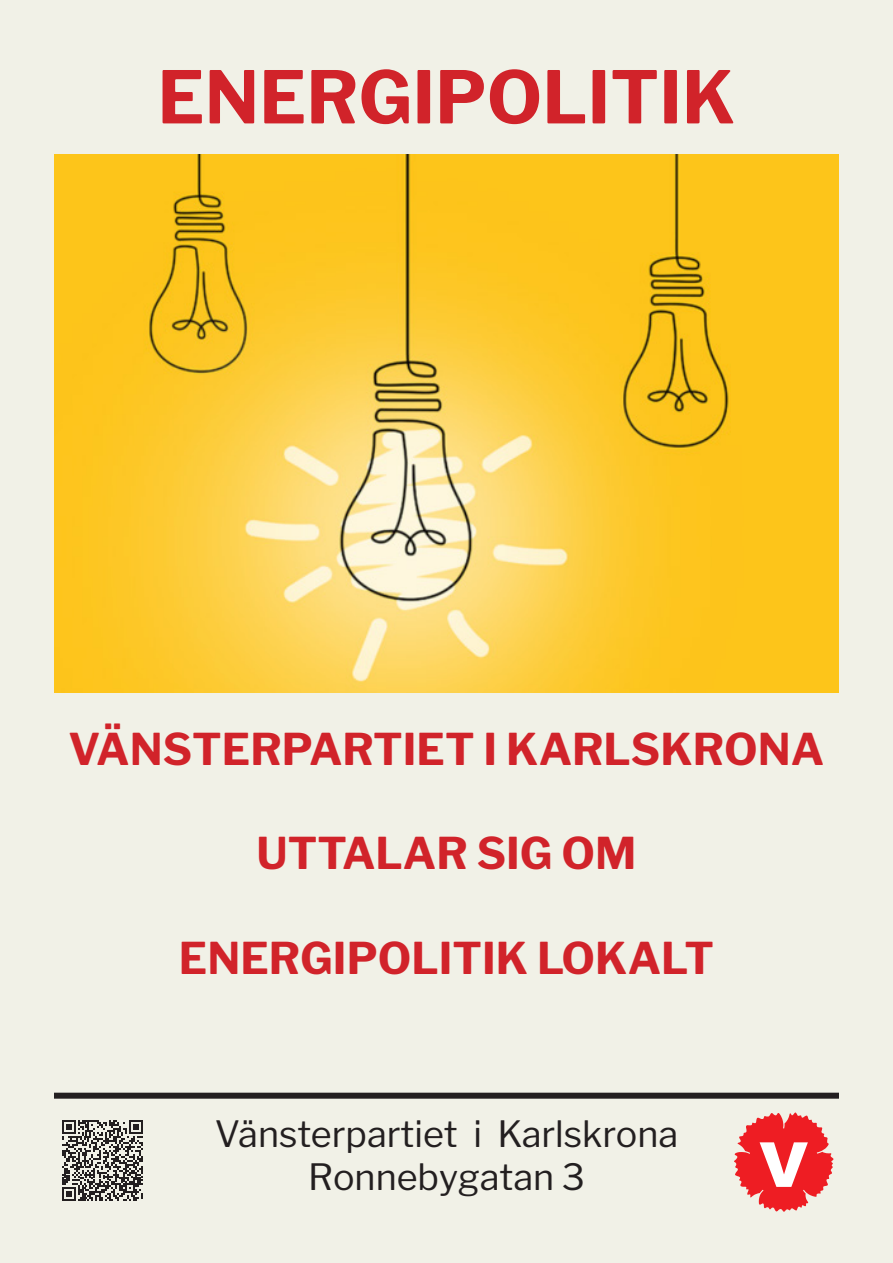
<style>
.page{position:relative;width:893px;height:1263px;background:#f1f1e7}
.page>*{position:absolute;margin:0;border:0;box-sizing:border-box;transform-origin:0 0}
.t1{font:700 72px "Libre Franklin";color:#d1232a}
.t2{font:700 43.5px "Libre Franklin";color:#d1232a}
.t3{font:36px "Libre Franklin";color:#231f20}
</style>
<div class="page">
<div style="left:54px;top:1093px;width:785px;height:6px;background:#231f20"></div>
<svg style="left:734px;top:1112px;width:99px;height:100px"></svg>
<svg style="left:62px;top:1120px;width:81px;height:81px"></svg>
<img style="left:54px;top:154px;width:785px;height:539px">
<p class="t1" style="left:157px;top:54px;width:579px">ENERGIPOLITIK</p>
<p class="t2" style="left:69px;top:723px;width:757px">VÄNSTERPARTIET I KARLSKRONA</p>
<p class="t2" style="left:256px;top:827px;width:382px">UTTALAR SIG OM</p>
<p class="t2" style="left:179px;top:932px;width:537px">ENERGIPOLITIK LOKALT</p>
<p class="t3" style="left:215px;top:1112px;width:465px">Vänsterpartiet i Karlskrona</p>
<p class="t3" style="left:308px;top:1155px;width:278px">Ronnebygatan 3</p>
</div>
